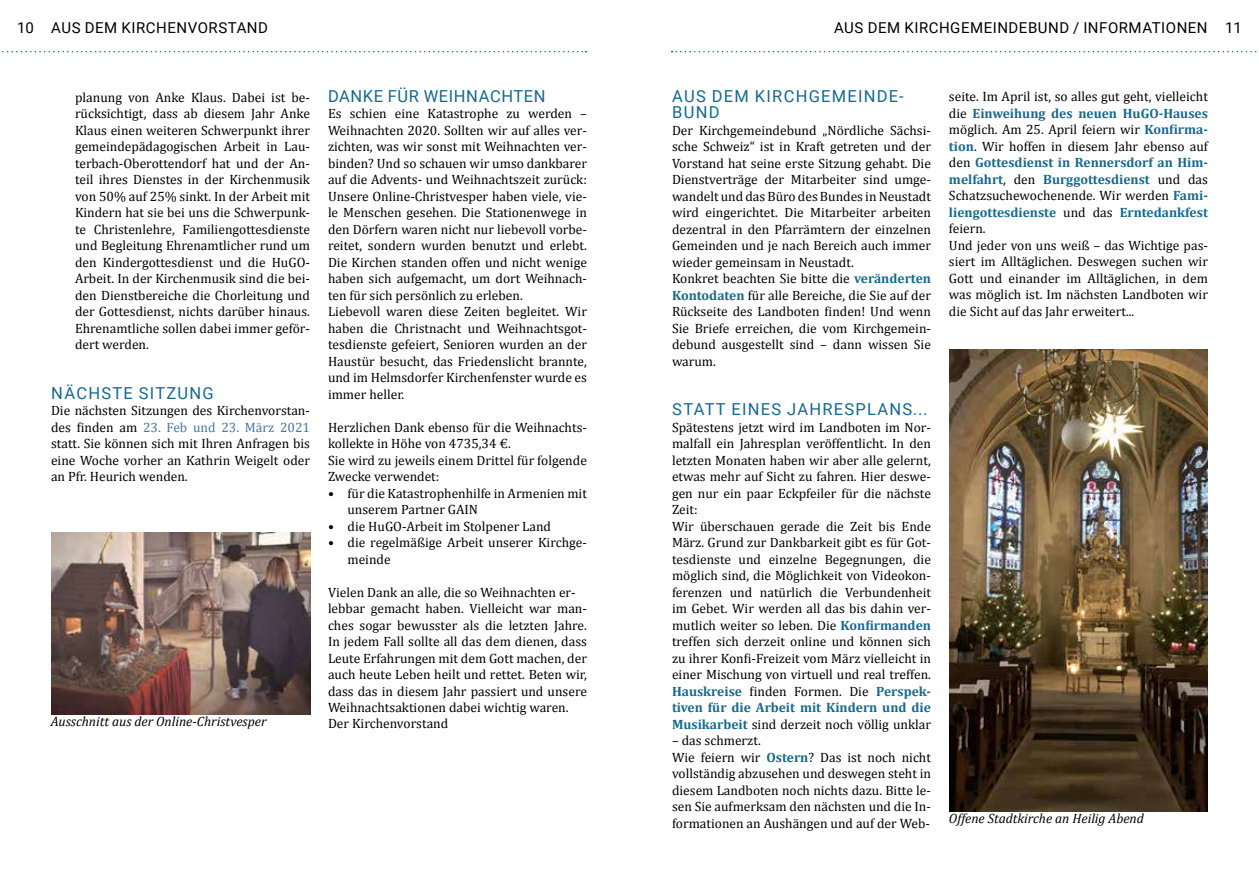
<style>
.page{position:relative;width:1259px;height:893px;background:#fff}
.page>*{position:absolute;margin:0;border:0;box-sizing:border-box;transform-origin:0 0}
.t1{font:16.5px/16.5px "Roboto";letter-spacing:.075em;color:#16698c}
.t2{font:16.5px "Roboto";letter-spacing:.035em;color:#16698c}
.t3{font:15px "Roboto";letter-spacing:.035em;color:#000}
.t4{font:13.5px/16.5px "Cambria";color:#000}
.t5{font:italic 13.5px "Cambria";color:#000}
.s1{color:#48779c}
.s2{font-weight:700;color:#16698c}
</style>
<div class="page">
<img style="left:949px;top:349px;width:259px;height:462px">
<img style="left:51px;top:532px;width:259px;height:182px">
<svg style="left:2px;top:51px;width:584px;height:1px"></svg>
<svg style="left:671px;top:51px;width:586px;height:1px"></svg>
<p class="t3" style="left:17px;top:17px;width:18px">10</p>
<p class="t3" style="left:51px;top:17px;width:218px">AUS DEM KIRCHENVORSTAND</p>
<p class="t3" style="left:834px;top:17px;width:375px">AUS DEM KIRCHGEMEINDEBUND / INFORMATIONEN</p>
<p class="t3" style="left:1225px;top:17px;width:18px">11</p>
<p class="t4" style="left:75px;top:89px;width:236px;text-align:justify">planung von Anke Klaus. Dabei ist be&shy;rücksichtigt, dass ab diesem Jahr Anke Klaus einen weiteren Schwerpunkt ihrer gemeindepädagogischen Arbeit in Lau&shy;terbach-Oberottendorf hat und der An&shy;teil ihres Dienstes in der Kirchenmusik von 50% auf 25% sinkt. In der Arbeit mit Kindern hat sie bei uns die Schwerpunk&shy;te Christenlehre, Familiengottesdienste und Begleitung Ehrenamtlicher rund um den Kindergottesdienst und die HuGO-Arbeit. In der Kirchenmusik sind die bei&shy;den Dienstbereiche die Chorleitung und der Gottesdienst, nichts darüber hinaus.<br>Ehrenamtliche sollen dabei immer geför&shy;dert werden.</p>
<p class="t1" style="left:51px;top:384px;width:164px">NÄCHSTE SITZUNG</p>
<p class="t4" style="left:51px;top:402px;width:260px;text-align:justify">Die nächsten Sitzungen des Kirchenvorstan&shy;des finden am <span class="s1">23. Feb und 23. März 2021 </span>statt. Sie können sich mit Ihren Anfragen bis eine Woche vorher an Kathrin Weigelt oder an Pfr. Heurich wenden.</p>
<p class="t5" style="left:51px;top:713px;width:217px">Ausschnitt aus der Online-Christvesper</p>
<p class="t2" style="left:328px;top:84px;width:219px">DANKE FÜR WEIHNACHTEN</p>
<p class="t4" style="left:328px;top:105px;width:260px">Es schien eine Katastrophe zu werden – Weihnachten 2020. Sollten wir auf alles ver&shy;zichten, was wir sonst mit Weihnachten ver&shy;binden? Und so schauen wir umso dankbarer auf die Advents- und Weihnachtszeit zurück:<br>Unsere Online-Christvesper haben viele, vie&shy;le Menschen gesehen. Die Stationenwege in den Dörfern waren nicht nur liebevoll vorbe&shy;reitet, sondern wurden benutzt und erlebt.<br>Die Kirchen standen offen und nicht wenige haben sich aufgemacht, um dort Weihnach&shy;ten für sich persönlich zu erleben.<br>Liebevoll waren diese Zeiten begleitet. Wir haben die Christnacht und Weihnachtsgot&shy;tesdienste gefeiert, Senioren wurden an der Haustür besucht, das Friedenslicht brannte, und im Helmsdorfer Kirchenfenster wurde es immer heller.</p>
<p class="t4" style="left:328px;top:419px;width:260px">Herzlichen Dank ebenso für die Weihnachts&shy;kollekte in Höhe von 4735,34 €.<br>Sie wird zu jeweils einem Drittel für folgende Zwecke verwendet:</p>
<p class="t4" style="left:347px;top:485px;width:241px;text-indent:-19px">• für die Katastrophenhilfe in Armenien mit unserem Partner GAIN</p>
<p class="t4" style="left:328px;top:518px;width:225px">• die HuGO-Arbeit im Stolpener Land</p>
<p class="t4" style="left:347px;top:534px;width:241px;text-indent:-19px">• die regelmäßige Arbeit unserer Kirchge&shy;meinde</p>
<p class="t4" style="left:328px;top:584px;width:260px">Vielen Dank an alle, die so Weihnachten er&shy;lebbar gemacht haben. Vielleicht war man&shy;ches sogar bewusster als die letzten Jahre.<br>In jedem Fall sollte all das dem dienen, dass Leute Erfahrungen mit dem Gott machen, der auch heute Leben heilt und rettet. Beten wir, dass das in diesem Jahr passiert und unsere Weihnachtsaktionen dabei wichtig waren.<br>Der Kirchenvorstand</p>
<p class="t1" style="left:672px;top:87px;width:233px">AUS DEM KIRCHGEMEINDE-<br>BUND</p>
<p class="t4" style="left:672px;top:122px;width:260px">Der Kirchgemeindebund „Nördliche Sächsi&shy;sche Schweiz“ ist in Kraft getreten und der Vorstand hat seine erste Sitzung gehabt. Die Dienstverträge der Mitarbeiter sind umge&shy;wandelt und das Büro des Bundes in Neustadt wird eingerichtet. Die Mitarbeiter arbeiten dezentral in den Pfarrämtern der einzelnen Gemeinden und je nach Bereich auch immer wieder gemeinsam in Neustadt.<br>Konkret beachten Sie bitte die <span class="s2">veränderten Kontodaten</span> für alle Bereiche, die Sie auf der Rückseite des Landboten finden! Und wenn Sie Briefe erreichen, die vom Kirchgemein&shy;debund ausgestellt sind – dann wissen Sie warum.</p>
<p class="t1" style="left:672px;top:400px;width:257px">STATT EINES JAHRESPLANS...</p>
<p class="t4" style="left:672px;top:419px;width:260px">Spätestens jetzt wird im Landboten im Nor&shy;malfall ein Jahresplan veröffentlicht. In den letzten Monaten haben wir aber alle gelernt, etwas mehr auf Sicht zu fahren. Hier deswe&shy;gen nur ein paar Eckpfeiler für die nächste Zeit:<br>Wir überschauen gerade die Zeit bis Ende März. Grund zur Dankbarkeit gibt es für Got&shy;tesdienste und einzelne Begegnungen, die möglich sind, die Möglichkeit von Videokon&shy;ferenzen und natürlich die Verbundenheit im Gebet. Wir werden all das bis dahin ver&shy;mutlich weiter so leben. Die <span class="s2">Konfirmanden </span>treffen sich derzeit online und können sich zu ihrer Konfi-Freizeit vom März vielleicht in einer Mischung von virtuell und real treffen.<br><span class="s2">Hauskreise</span> finden Formen. Die <span class="s2">Perspek&shy;tiven für die Arbeit mit Kindern und die Musikarbeit</span> sind derzeit noch völlig unklar</p>
<p class="t4" style="left:672px;top:732px;width:260px">– das schmerzt.<br>Wie feiern wir <span class="s2">Ostern</span>? Das ist noch nicht vollständig abzusehen und deswegen steht in diesem Landboten noch nichts dazu. Bitte le&shy;sen Sie aufmerksam den nächsten und die In&shy;formationen an Aushängen und auf der Web-</p>
<p class="t4" style="left:949px;top:89px;width:260px">seite. Im April ist, so alles gut geht, vielleicht die <span class="s2">Einweihung des neuen HuGO-Hauses </span>möglich. Am 25. April feiern wir <span class="s2">Konfirma&shy;tion</span>. Wir hoffen in diesem Jahr ebenso auf den <span class="s2">Gottesdienst in Rennersdorf an Him&shy;melfahrt</span>, den <span class="s2">Burggottesdienst</span> und das Schatzsuchewochenende. Wir werden <span class="s2">Fami&shy;liengottesdienste</span> und das <span class="s2">Erntedankfest </span>feiern.<br>Und jeder von uns weiß – das Wichtige pas&shy;siert im Alltäglichen. Deswegen suchen wir Gott und einander im Alltäglichen, in dem was möglich ist. Im nächsten Landboten wir die Sicht auf das Jahr erweitert...</p>
<p class="t5" style="left:949px;top:810px;width:196px">Offene Stadtkirche an Heilig Abend</p>
</div>
